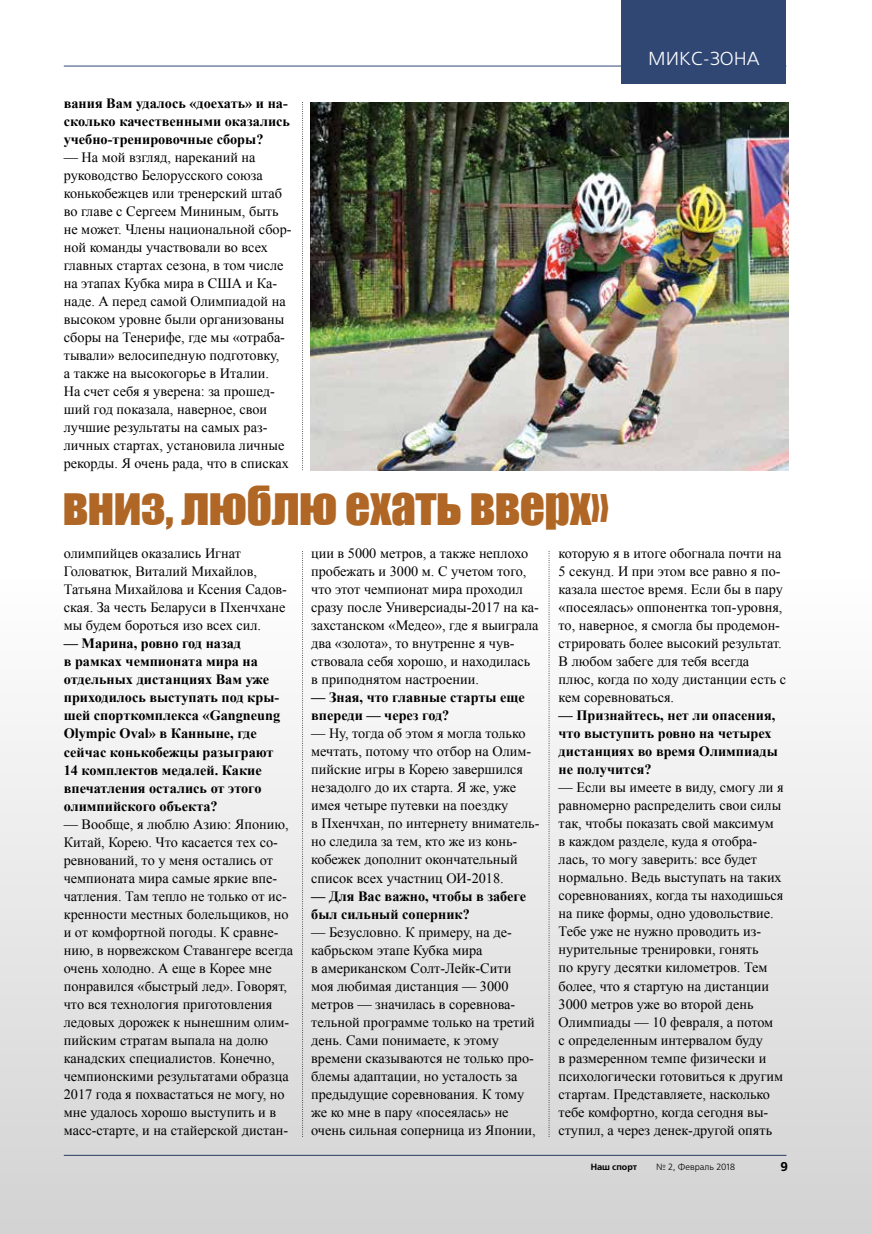
<style>
.page{position:relative;width:872px;height:1234px;background:#fff}
.page>*{position:absolute;margin:0;border:0;box-sizing:border-box;transform-origin:0 0}
.t1{font:49.5px "Impact";letter-spacing:-.01em;color:#b06625}
.t2{font:18.75px "Free Set C";color:#fff}
.t3{font:14.25px/18px "Times New Roman";color:#000}
.t4{font:700 14.25px/18px "Times New Roman";color:#000}
.t5{font:700 12.75px "Free Set C";color:#000}
.t6{font:9px "Free Set C";color:#000}
.t7{font:700 9px "Free Set C";color:#000}
</style>
<div class="page">
<hr style="left:64px;top:66px;width:722px;height:1px;background:#304774">
<div style="left:621px;top:0;width:165px;height:83px;background:#304774"></div>
<div style="left:0;top:576px;width:872px;height:657px;background:linear-gradient(to bottom,#fff,#d3d2d2)"></div>
<img style="left:311px;top:102px;width:477px;height:368px">
<svg style="left:302px;top:551px;width:1px;height:586px"></svg>
<svg style="left:548px;top:551px;width:1px;height:586px"></svg>
<svg style="left:302px;top:102px;width:1px;height:368px"></svg>
<p class="t4" style="left:64px;top:94px;width:228px">вания Вам удалось «доехать» и на&shy;сколько качественными оказались учебно-тренировочные сборы?</p>
<p class="t3" style="left:64px;top:148px;width:229px">— На мой взгляд, нареканий на руководство Белорусского союза конькобежцев или тренерский штаб во главе с Сергеем Мининым, быть не может. Члены национальной сбор&shy;ной команды участвовали во всех главных стартах сезона, в том числе на этапах Кубка мира в США и Ка&shy;наде. А перед самой Олимпиадой на высоком уровне были организованы сборы на Тенерифе, где мы «отраба&shy;тывали» велосипедную подготовку,<br>а также на высокогорье в Италии.<br>На счет себя я уверена: за прошед&shy;ший год показала, наверное, свои лучшие результаты на самых раз&shy;личных стартах, установила личные рекорды. Я очень рада, что в списках</p>
<h1 class="t1" style="left:63px;top:467px;width:548px">вниз, люблю ехать вверх»</h1>
<h2 class="t2" style="left:648px;top:49px;width:113px">МИКС-ЗОНА</h2>
<p class="t3" style="left:64px;top:544px;width:225px">олимпийцев оказались Игнат<br>Головатюк, Виталий Михайлов,<br>Татьяна Михайлова и Ксения Садов&shy;ская. За честь Беларуси в Пхенчхане мы будем бороться изо всех сил.</p>
<p class="t4" style="left:64px;top:634px;width:218px">— Марина, ровно год назад<br>в рамках чемпионата мира на отдельных дистанциях Вам уже приходилось выступать под кры&shy;шей спорткомплекса «Gangneung<br>Olympic Oval» в Канныне, где сейчас конькобежцы разыграют<br>14 комплектов медалей. Какие впечатления остались от этого олимпийского объекта?</p>
<p class="t3" style="left:64px;top:814px;width:231px">— Вообще, я люблю Азию: Японию, Китай, Корею. Что касается тех со&shy;ревнований, то у меня остались от чемпионата мира самые яркие впе&shy;чатления. Там тепло не только от ис&shy;кренности местных болельщиков, но и от комфортной погоды. К сравне&shy;нию, в норвежском Ставангере всегда очень холодно. А еще в Корее мне понравился «быстрый лед». Говорят, что вся технология приготовления ледовых дорожек к нынешним олим&shy;пийским стратам выпала на долю канадских специалистов. Конечно, чемпионскими результатами образца 2017 года я похвастаться не могу, но мне удалось хорошо выступить и в масс-старте, и на стайерской дистан-</p>
<p class="t3" style="left:311px;top:544px;width:229px">ции в 5000 метров, а также неплохо пробежать и 3000 м. С учетом того, что этот чемпионат мира проходил сразу после Универсиады-2017 на ка&shy;захстанском «Медео», где я выиграла два «золота», то внутренне я чув&shy;ствовала себя хорошо, и находилась в приподнятом настроении.</p>
<p class="t4" style="left:311px;top:688px;width:215px">— Зная, что главные старты еще впереди — через год?</p>
<p class="t3" style="left:311px;top:724px;width:230px">— Ну, тогда об этом я могла только мечтать, потому что отбор на Олим&shy;пийские игры в Корею завершился незадолго до их старта. Я же, уже имея четыре путевки на поездку<br>в Пхенчхан, по интернету вниматель&shy;но следила за тем, кто же из конь&shy;кобежек дополнит окончательный список всех участниц ОИ-2018.</p>
<p class="t4" style="left:311px;top:886px;width:216px">— Для Вас важно, чтобы в забеге был сильный соперник?</p>
<p class="t3" style="left:311px;top:922px;width:226px">— Безусловно. К примеру, на де&shy;кабрьском этапе Кубка мира<br>в американском Солт-Лейк-Сити моя любимая дистанция — 3000 метров — значилась в соревнова&shy;тельной программе только на третий день. Сами понимаете, к этому времени сказываются не только про&shy;блемы адаптации, но усталость за предыдущие соревнования. К тому же ко мне в пару «посеялась» не очень сильная соперница из Японии,</p>
<p class="t3" style="left:558px;top:544px;width:229px">которую я в итоге обогнала почти на 5 секунд. И при этом все равно я по&shy;казала шестое время. Если бы в пару «посеялась» оппонентка топ-уровня, то, наверное, я смогла бы продемон&shy;стрировать более высокий результат.<br>В любом забеге для тебя всегда плюс, когда по ходу дистанции есть с кем соревноваться.</p>
<p class="t4" style="left:558px;top:706px;width:221px">— Признайтесь, нет ли опасения, что выступить ровно на четырех дистанциях во время Олимпиады не получится?</p>
<p class="t3" style="left:558px;top:778px;width:226px">— Если вы имеете в виду, смогу ли я равномерно распределить свои силы так, чтобы показать свой максимум в каждом разделе, куда я отобра&shy;лась, то могу заверить: все будет нормально. Ведь выступать на таких соревнованиях, когда ты находишься на пике формы, одно удовольствие.<br>Тебе уже не нужно проводить из&shy;нурительные тренировки, гонять<br>по кругу десятки километров. Тем более, что я стартую на дистанции 3000 метров уже во второй день Олимпиады — 10 февраля, а потом<br>с определенным интервалом буду<br>в размеренном темпе физически и психологически готовиться к другим стартам. Представляете, насколько тебе комфортно, когда сегодня вы&shy;ступил, а через денек-другой опять</p>
<p class="t7" style="left:590px;top:1161px;width:48px">Наш спорт</p>
<p class="t6" style="left:656px;top:1161px;width:81px">№ 2, Февраль 2018</p>
<p class="t5" style="left:780px;top:1158px;width:9px">9</p>
</div>
